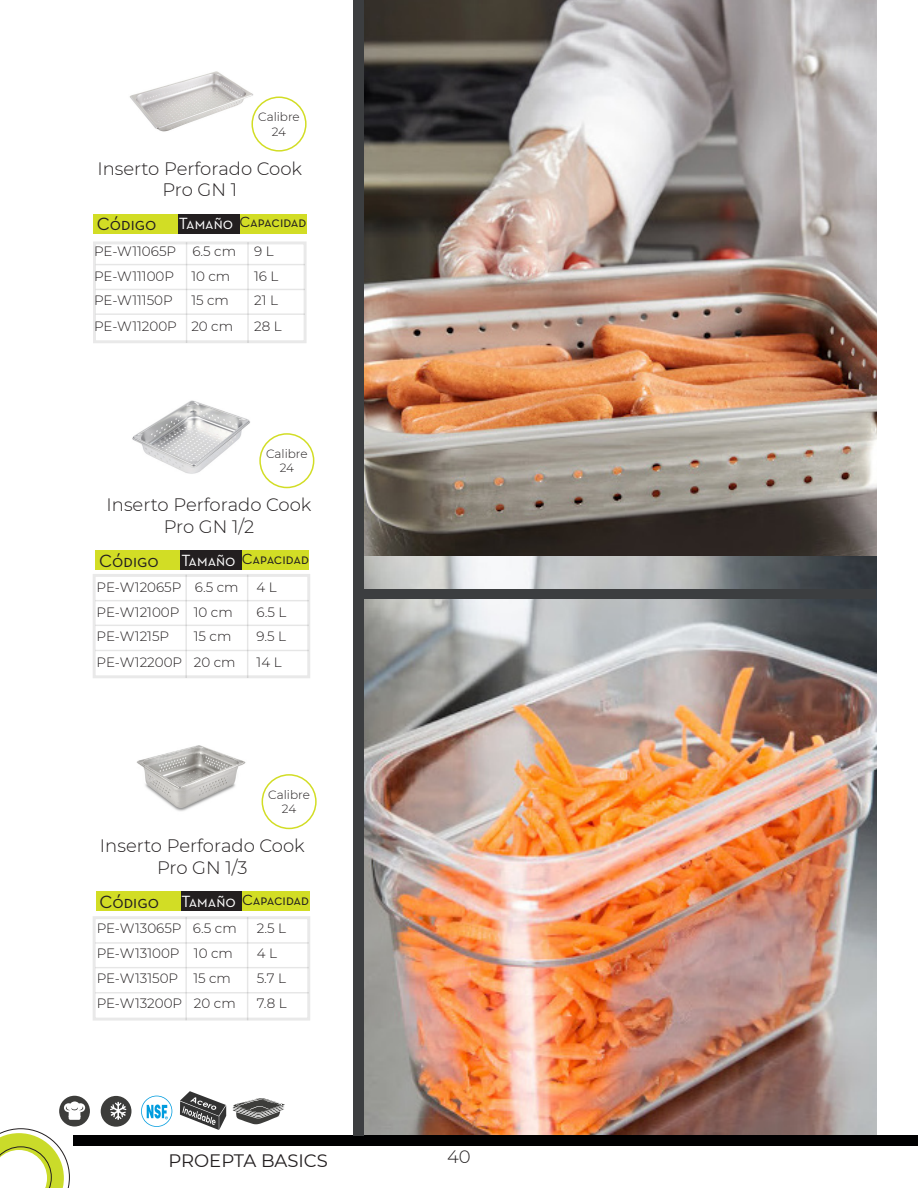
<style>
.page{position:relative;width:918px;height:1188px;background:#fff}
.page>*{position:absolute;margin:0;border:0;box-sizing:border-box;transform-origin:0 0}
.t1{font:300 18px/21.6px "Montserrat";color:#231f20;text-align:center}
.t2{font:18px "Neutra Text Book SC";color:#231f20}
.t3{font:18px "Montserrat";color:#231f20}
.t4{font:15px "Neutra Text Book SC";letter-spacing:-.01em;color:#231f20}
.t5{font:300 13.5px "Montserrat";color:#231f20}
.t6{font:300 12px "Montserrat";color:#231f20}
.s1{font-size:16.5px;color:#fff}
</style>
<div class="page">
<div style="left:74px;top:1135px;width:844px;height:11px;background:#000001"></div>
<svg style="left:0;top:1128px;width:70px;height:60px"></svg>
<div style="left:239px;top:214px;width:68px;height:19px;background:#d2dd25"></div>
<div style="left:242px;top:892px;width:67px;height:19px;background:#d2dd25"></div>
<div style="left:242px;top:551px;width:67px;height:19px;background:#d2dd25"></div>
<div style="left:178px;top:214px;width:61px;height:19px;background:#231f20"></div>
<div style="left:181px;top:892px;width:61px;height:19px;background:#231f20"></div>
<div style="left:180px;top:551px;width:62px;height:19px;background:#231f20"></div>
<div style="left:93px;top:214px;width:85px;height:19px;background:#d2dd25"></div>
<div style="left:96px;top:892px;width:85px;height:19px;background:#d2dd25"></div>
<div style="left:95px;top:551px;width:85px;height:19px;background:#d2dd25"></div>
<img style="left:129px;top:71px;width:124px;height:61px">
<img style="left:132px;top:400px;width:118px;height:74px">
<img style="left:136px;top:745px;width:110px;height:66px">
<div style="left:251px;top:97px;width:56px;height:55px;border:2px solid #d2dd25;border-radius:50%"></div>
<div style="left:259px;top:433px;width:55px;height:55px;border:2px solid #d2dd25;border-radius:50%"></div>
<div style="left:262px;top:774px;width:55px;height:55px;border:2px solid #d2dd25;border-radius:50%"></div>
<img style="left:364px;top:0;width:512px;height:557px">
<img style="left:364px;top:557px;width:512px;height:577px">
<div style="left:359px;top:589px;width:517px;height:10px;background:#3c3e40"></div>
<div style="left:353px;top:0;width:11px;height:1135px;background:#3c3e40"></div>
<svg style="left:141px;top:1096px;width:31px;height:31px"></svg>
<div style="left:101px;top:1096px;width:30px;height:31px;background:#3d3d3b;border-radius:50%"></div>
<svg style="left:110px;top:1099px;width:16px;height:21px"></svg>
<div style="left:59px;top:1096px;width:31px;height:31px;background:#3d3d3b;border-radius:50%"></div>
<svg style="left:64px;top:1101px;width:21px;height:16px"></svg>
<div style="left:69px;top:1115px;width:11px;height:5px;background:#fff;border-radius:2px"></div>
<svg style="left:180px;top:1091px;width:46px;height:39px"></svg>
<svg style="left:232px;top:1098px;width:53px;height:27px"></svg>
<hr style="left:96px;top:264px;width:209px;height:1px;background:#000">
<hr style="left:96px;top:289px;width:209px;height:1px;background:#000">
<hr style="left:96px;top:313px;width:209px;height:2px;background:#000">
<hr style="left:186px;top:242px;width:1px;height:101px;background:#000">
<hr style="left:247px;top:242px;width:2px;height:101px;background:#000">
<hr style="left:95px;top:600px;width:214px;height:1px;background:#000">
<hr style="left:95px;top:942px;width:214px;height:2px;background:#000">
<hr style="left:95px;top:625px;width:214px;height:1px;background:#000">
<hr style="left:95px;top:967px;width:214px;height:1px;background:#000">
<hr style="left:95px;top:650px;width:214px;height:1px;background:#000">
<hr style="left:95px;top:992px;width:214px;height:2px;background:#000">
<hr style="left:185px;top:575px;width:2px;height:103px;background:#000">
<hr style="left:185px;top:917px;width:2px;height:103px;background:#000">
<hr style="left:247px;top:575px;width:1px;height:103px;background:#000">
<hr style="left:247px;top:917px;width:1px;height:103px;background:#000">
<p class="t6" style="left:258px;top:109px;width:43px">Calibre</p>
<p class="t6" style="left:272px;top:123px;width:16px">24</p>
<p class="t1" style="left:97px;top:157px;width:206px">Inserto Perforado Cook<br>Pro GN 1</p>
<p class="t2" style="left:97px;top:213px;width:61px">Código</p>
<p class="t4" style="left:179px;top:213px;width:129px"><span class="s1">Tamaño</span> Capacidad</p>
<p class="t5" style="left:94px;top:242px;width:84px">PE-W11065P</p>
<p class="t5" style="left:192px;top:242px;width:45px">6.5 cm</p>
<p class="t5" style="left:254px;top:242px;width:21px">9 L</p>
<p class="t5" style="left:94px;top:267px;width:82px">PE-W11100P</p>
<p class="t5" style="left:94px;top:291px;width:80px">PE-W11150P</p>
<p class="t5" style="left:191px;top:267px;width:40px">10 cm</p>
<p class="t5" style="left:191px;top:291px;width:39px">15 cm</p>
<p class="t5" style="left:254px;top:267px;width:26px">16 L</p>
<p class="t5" style="left:254px;top:291px;width:25px">21 L</p>
<p class="t5" style="left:94px;top:317px;width:84px">PE-W11200P</p>
<p class="t5" style="left:191px;top:317px;width:43px">20 cm</p>
<p class="t5" style="left:254px;top:317px;width:29px">28 L</p>
<p class="t6" style="left:266px;top:446px;width:43px">Calibre</p>
<p class="t6" style="left:280px;top:460px;width:16px">24</p>
<p class="t1" style="left:107px;top:493px;width:206px">Inserto Perforado Cook</p>
<p class="t1" style="left:164px;top:515px;width:92px">Pro GN 1/2</p>
<p class="t2" style="left:99px;top:550px;width:61px">Código</p>
<p class="t4" style="left:181px;top:550px;width:129px"><span class="s1">Tamaño</span> Capacidad</p>
<p class="t5" style="left:97px;top:578px;width:86px">PE-W12065P</p>
<p class="t5" style="left:195px;top:578px;width:45px">6.5 cm</p>
<p class="t5" style="left:257px;top:578px;width:22px">4 L</p>
<p class="t5" style="left:97px;top:603px;width:84px">PE-W12100P</p>
<p class="t5" style="left:194px;top:603px;width:40px">10 cm</p>
<p class="t5" style="left:257px;top:603px;width:31px">6.5 L</p>
<p class="t5" style="left:97px;top:627px;width:74px">PE-W1215P</p>
<p class="t5" style="left:194px;top:627px;width:39px">15 cm</p>
<p class="t5" style="left:257px;top:627px;width:31px">9.5 L</p>
<p class="t5" style="left:97px;top:653px;width:87px">PE-W12200P</p>
<p class="t5" style="left:194px;top:653px;width:43px">20 cm</p>
<p class="t5" style="left:257px;top:653px;width:26px">14 L</p>
<p class="t6" style="left:268px;top:787px;width:43px">Calibre</p>
<p class="t6" style="left:282px;top:801px;width:16px">24</p>
<p class="t1" style="left:100px;top:835px;width:206px">Inserto Perforado Cook<br>Pro GN 1/3</p>
<p class="t2" style="left:99px;top:891px;width:61px">Código</p>
<p class="t4" style="left:182px;top:891px;width:129px"><span class="s1">Tamaño</span> Capacidad</p>
<p class="t5" style="left:97px;top:919px;width:86px">PE-W13065P</p>
<p class="t5" style="left:193px;top:919px;width:45px">6.5 cm</p>
<p class="t5" style="left:257px;top:919px;width:31px">2.5 L</p>
<p class="t5" style="left:97px;top:944px;width:84px">PE-W13100P</p>
<p class="t5" style="left:194px;top:944px;width:40px">10 cm</p>
<p class="t5" style="left:257px;top:944px;width:22px">4 L</p>
<p class="t5" style="left:97px;top:969px;width:83px">PE-W13150P</p>
<p class="t5" style="left:193px;top:969px;width:39px">15 cm</p>
<p class="t5" style="left:257px;top:969px;width:31px">5.7 L</p>
<p class="t5" style="left:97px;top:994px;width:87px">PE-W13200P</p>
<p class="t5" style="left:194px;top:994px;width:43px">20 cm</p>
<p class="t5" style="left:257px;top:994px;width:31px">7.8 L</p>
<h1 class="t3" style="left:168px;top:1148px;width:161px">PROEPTA BASICS</h1>
<h1 class="t1" style="left:447px;top:1145px;width:25px">40</h1>
</div>
